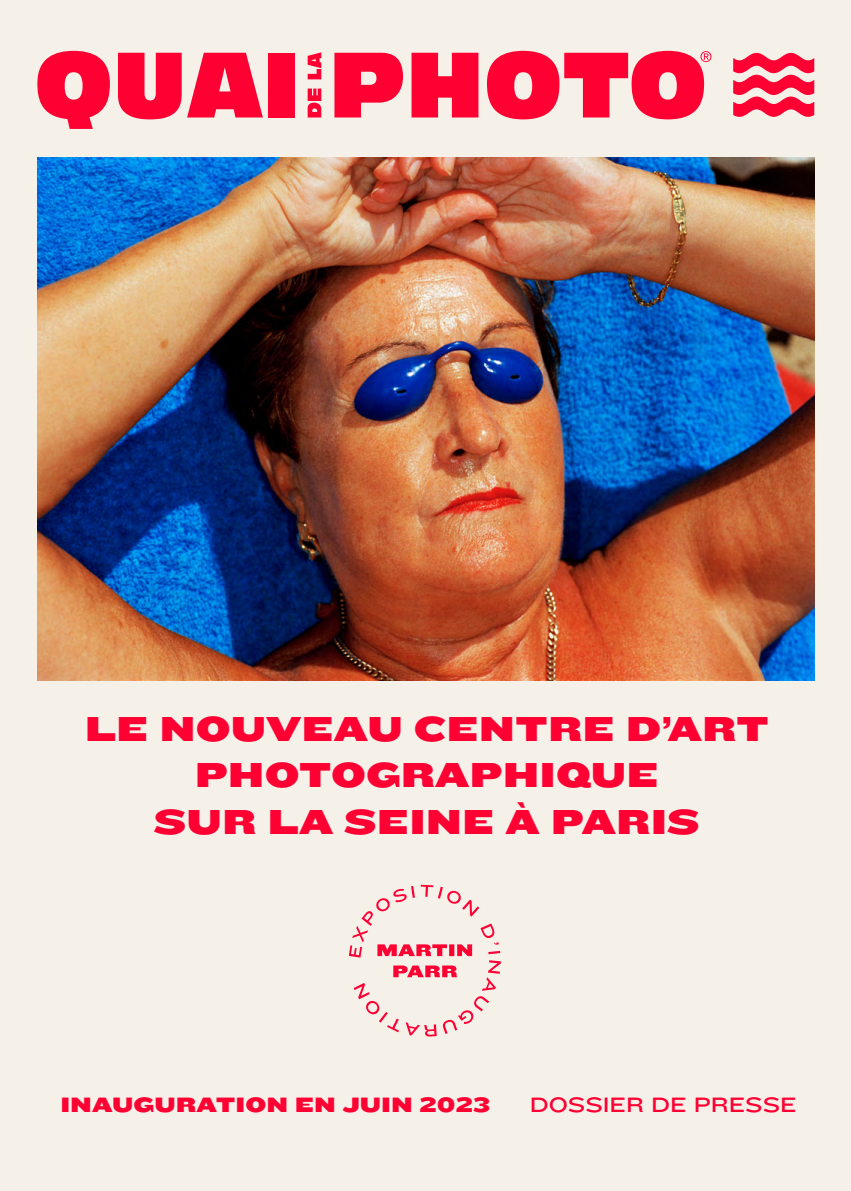
<style>
.page{position:relative;width:851px;height:1191px;background:#fff}
.page>*{position:absolute;margin:0;border:0;box-sizing:border-box;transform-origin:0 0}
.t1{font:36px/46.5px "Knockout HTF74 Full Sumo";color:#f03;text-align:center}
.t2{font:21.6px "Knockout HTF74 Full Sumo";color:#f03}
.t3{font:21.6px "Knockout HTF34 Junior Sumo";color:#f03}
</style>
<div class="page">
<div style="left:0;top:0;width:850px;height:1191px;background:#f5f1e9"></div>
<img style="left:37px;top:158px;width:777px;height:522px">
<svg style="left:733px;top:53px;width:81px;height:64px"></svg>
<svg style="left:334px;top:53px;width:69px;height:64px"></svg>
<svg style="left:411px;top:53px;width:67px;height:64px;background:#fd234d"></svg>
<svg style="left:487px;top:51px;width:224px;height:68px"></svg>
<svg style="left:118px;top:53px;width:145px;height:66px"></svg>
<div style="left:268px;top:53px;width:27px;height:64px;background:#f03"></div>
<svg style="left:37px;top:51px;width:73px;height:78px"></svg>
<svg style="left:307px;top:89px;width:14px;height:28px"></svg>
<svg style="left:307px;top:52px;width:14px;height:27px"></svg>
<svg style="left:349px;top:884px;width:152px;height:152px"></svg>
<p class="t1" style="left:85px;top:705px;width:685px">LE NOUVEAU CENTRE D’ART<br>PHOTOGRAPHIQUE<br>SUR LA SEINE À PARIS</p>
<p class="t2" style="left:60px;top:1092px;width:432px">INAUGURATION EN JUIN 2023</p>
<p class="t3" style="left:529px;top:1092px;width:268px">DOSSIER DE PRESSE</p>
</div>
